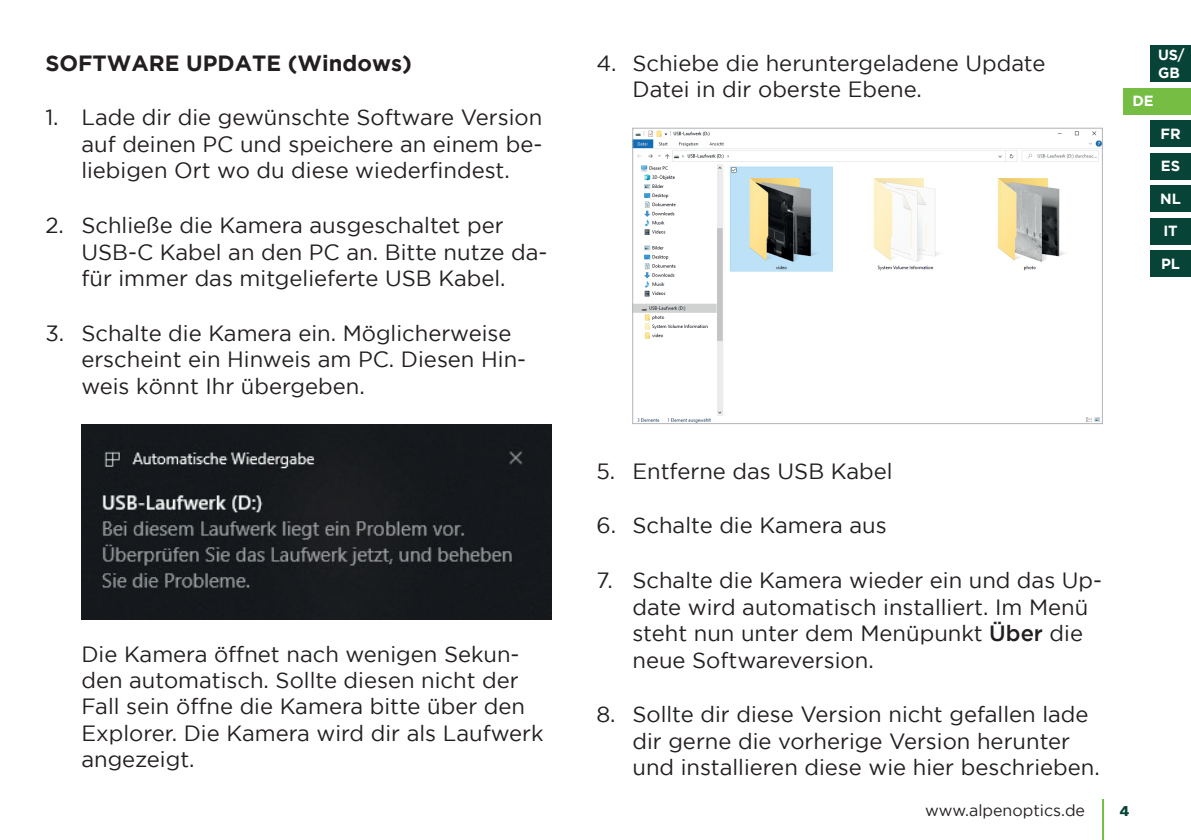
<style>
.page{position:relative;width:1191px;height:840px;background:#fff}
.page>*{position:absolute;margin:0;border:0;box-sizing:border-box;transform-origin:0 0}
.t1{font:22px/26.4px "Gotham";color:#231f20}
.t2{font:700 22px "Gotham";color:#231f20}
.t3{font:16px "Gotham";color:#231f20}
.t4{font:700 15.4px "Paralucent";color:#074337}
.t5{font:700 14.6px/17.6px "Gotham";color:#fff}
.s1{font-weight:500}
</style>
<div class="page">
<svg style="left:1102px;top:799px;width:2px;height:40px"></svg>
<img style="left:81px;top:424px;width:470px;height:195px">
<img style="left:634px;top:130px;width:466px;height:291px">
<div style="left:632px;top:128px;width:470px;height:295px;border:1px solid #b2b3b7"></div>
<div style="left:1124px;top:88px;width:67px;height:26px;background:#75bd43"></div>
<div style="left:1150px;top:45px;width:41px;height:37px;background:#074337"></div>
<div style="left:1150px;top:120px;width:41px;height:27px;background:#074337"></div>
<div style="left:1150px;top:153px;width:41px;height:26px;background:#074337"></div>
<div style="left:1150px;top:185px;width:41px;height:27px;background:#074337"></div>
<div style="left:1150px;top:218px;width:41px;height:26px;background:#074337"></div>
<div style="left:1150px;top:250px;width:41px;height:27px;background:#074337"></div>
<p class="t2" style="left:45px;top:50px;width:368px">SOFTWARE UPDATE (Windows)</p>
<p class="t1" style="left:81px;top:104px;width:462px;text-align:justify;text-indent:-36px">1. Lade dir die gewünschte Software Version auf deinen PC und speichere an einem be&shy;liebigen Ort wo du diese wiederfindest.</p>
<p class="t1" style="left:81px;top:212px;width:467px;text-indent:-36px">2. Schließe die Kamera ausgeschaltet per<br>USB-C Kabel an den PC an. Bitte nutze da&shy;für immer das mitgelieferte USB Kabel.</p>
<p class="t1" style="left:81px;top:319px;width:446px;text-indent:-36px">3. Schalte die Kamera ein. Möglicherweise erscheint ein Hinweis am PC. Diesen Hin&shy;weis könnt Ihr übergeben.</p>
<p class="t1" style="left:81px;top:639px;width:464px">Die Kamera öffnet nach wenigen Sekun&shy;den automatisch. Sollte diesen nicht der Fall sein öffne die Kamera bitte über den Explorer. Die Kamera wird dir als Laufwerk angezeigt.</p>
<p class="t1" style="left:632px;top:49px;width:414px;text-indent:-36px">4. Schiebe die heruntergeladene Update<br>Datei in dir oberste Ebene.</p>
<p class="t5" style="left:1158px;top:45px;width:28px">US/<br>GB</p>
<p class="t5" style="left:1132px;top:92px;width:23px">DE</p>
<p class="t5" style="left:1160px;top:124px;width:22px">FR</p>
<p class="t5" style="left:1161px;top:157px;width:21px">ES</p>
<p class="t5" style="left:1160px;top:189px;width:22px">NL</p>
<p class="t5" style="left:1163px;top:222px;width:16px">IT</p>
<p class="t5" style="left:1161px;top:254px;width:20px">PL</p>
<p class="t1" style="left:596px;top:457px;width:298px">5. Entferne das USB Kabel</p>
<p class="t1" style="left:596px;top:512px;width:292px">6. Schalte die Kamera aus</p>
<p class="t1" style="left:632px;top:566px;width:471px;text-indent:-36px">7. Schalte die Kamera wieder ein und das Up&shy;date wird automatisch installiert. Im Menü steht nun unter dem Menüpunkt <span class="s1">Über</span> die neue Softwareversion.</p>
<p class="t1" style="left:632px;top:700px;width:469px;text-indent:-36px">8. Sollte dir diese Version nicht gefallen lade dir gerne die vorherige Version herunter und installieren diese wie hier beschrieben.</p>
<p class="t3" style="left:925px;top:800px;width:161px">www.alpenoptics.de</p>
<p class="t4" style="left:1120px;top:800px;width:11px">4</p>
</div>
